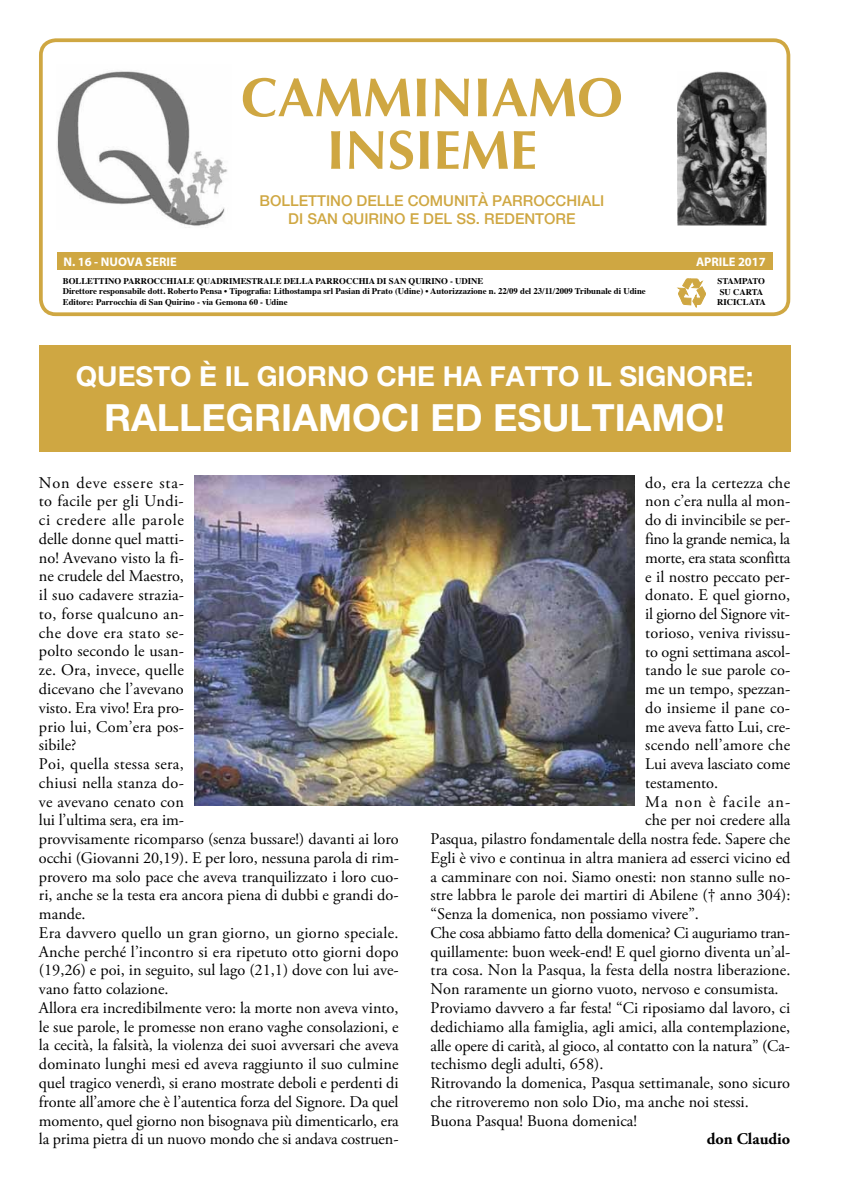
<style>
.page{position:relative;width:847px;height:1184px;background:#fff}
.page>*{position:absolute;margin:0;border:0;box-sizing:border-box;transform-origin:0 0}
.t1{font:700 55px/52.5px "Optima";color:#cfa742;text-align:center}
.t2{font:700 37.5px "Helvetica Neue LT Std";color:#fff}
.t3{font:700 27.5px "Helvetica Neue LT Std";color:#fff}
.t4{font:16.25px/18.8px "Adobe Garamond Pro";color:#000}
.t5{font:16.25px "Adobe Garamond Pro";letter-spacing:-.02em;color:#000}
.t6{font:16.25px "Adobe Garamond Pro";letter-spacing:.02em;color:#000}
.t7{font:16.25px "Adobe Garamond Pro";letter-spacing:.065em;color:#000}
.t8{font:700 16.25px "Adobe Garamond Pro";color:#000}
.t9{font:500 15px/18px "Helvetica Neue LT Std";color:#cfa742;text-align:center}
.t10{font:700 12.5px "Myriad Pro";color:#fff}
.t11{font:700 8.75px/10.5px "Times";color:#000;text-align:center}
</style>
<div class="page">
<svg style="left:677px;top:278px;width:29px;height:30px"></svg>
<img style="left:195px;top:476px;width:440px;height:330px">
<div style="left:39px;top:38px;width:751px;height:278px;border:4px solid #cfa742;border-radius:15px"></div>
<img style="left:57px;top:71px;width:171px;height:157px">
<img style="left:678px;top:71px;width:88px;height:154px">
<div style="left:57px;top:252px;width:715px;height:17px;background:#cfa742"></div>
<div style="left:39px;top:345px;width:751px;height:106px;background:#cfa742"></div>
<h1 class="t1" style="left:241px;top:72px;width:383px">CAMMINIAMO<br>INSIEME</h1>
<p class="t9" style="left:260px;top:192px;width:346px">BOLLETTINO DELLE COMUNITÀ PARROCCHIALI<br>DI SAN QUIRINO E DEL SS. REDENTORE</p>
<p class="t10" style="left:63px;top:255px;width:115px">N. 16 - NUOVA SERIE</p>
<p class="t10" style="left:696px;top:254px;width:71px">APRILE 2017</p>
<p class="t11" style="left:63px;top:274px;width:584px;text-align:left">BOLLETTINO PARROCCHIALE QUADRIMESTRALE DELLA PARROCCHIA DI SAN QUIRINO - UDINE<br>Direttore responsabile dott. Roberto Pensa • Tipografia: Lithostampa srl Pasian di Prato (Udine) • Autorizzazione n. 22/09 del 23/11/2009 Tribunale di Udine<br>Editore: Parrocchia di San Quirino - via Gemona 60 - Udine</p>
<p class="t11" style="left:717px;top:275px;width:50px">STAMPATO<br>SU CARTA<br>RICICLATA</p>
<h3 class="t3" style="left:76px;top:359px;width:679px">QUESTO È IL GIORNO CHE HA FATTO IL SIGNORE:</h3>
<h2 class="t2" style="left:104px;top:394px;width:622px">RALLEGRIAMOCI ED ESULTIAMO!</h2>
<p class="t4" style="left:39px;top:473px;width:361px">Non deve essere sta-<br>to facile per gli Undi-<br>ci credere alle parole<br>delle donne quel matti-<br>no! Avevano visto la fi-<br>ne crudele del Maestro,<br>il suo cadavere strazia-<br>to, forse qualcuno an-<br>che dove era stato se-<br>polto secondo le usan-<br>ze. Ora, invece, quelle<br>dicevano che l’avevano<br>visto. Era vivo! Era pro-<br>prio lui, Com’era pos-<br>sibile?<br>Poi, quella stessa sera,<br>chiusi nella stanza do-<br>ve avevano cenato con<br>lui l’ultima sera, era im-<br>provvisamente ricomparso (senza bussare!) davanti ai loro occhi (Giovanni 20,19). E per loro, nessuna parola di rim&shy;provero ma solo pace che aveva tranquilizzato i loro cuo&shy;ri, anche se la testa era ancora piena di dubbi e grandi do&shy;mande.<br>Era davvero quello un gran giorno, un giorno speciale.<br>Anche perché l’incontro si era ripetuto otto giorni dopo (19,26) e poi, in seguito, sul lago (21,1) dove con lui ave&shy;vano fatto colazione.<br>Allora era incredibilmente vero: la morte non aveva vinto, le sue parole, le promesse non erano vaghe consolazioni, e la cecità, la falsità, la violenza dei suoi avversari che aveva dominato lunghi mesi ed aveva raggiunto il suo culmine quel tragico venerdì, si erano mostrate deboli e perdenti di fronte all’amore che è l’autentica forza del Signore. Da quel momento, quel giorno non bisognava più dimenticarlo, era la prima pietra di un nuovo mondo che si andava costruen-</p>
<p class="t6" style="left:645px;top:473px;width:146px">do, era la certezza che</p>
<p class="t4" style="left:645px;top:492px;width:146px">non c’era nulla al mon-</p>
<p class="t4" style="left:645px;top:511px;width:146px">do di invincibile se per-</p>
<p class="t5" style="left:645px;top:529px;width:146px">fino la grande nemica, la</p>
<p class="t5" style="left:645px;top:548px;width:146px">morte, era stata sconfitta</p>
<p class="t4" style="left:645px;top:567px;width:146px">e il nostro peccato per-</p>
<p class="t4" style="left:645px;top:586px;width:146px">donato. E quel giorno,</p>
<p class="t5" style="left:645px;top:604px;width:146px">il giorno del Signore vit-</p>
<p class="t4" style="left:645px;top:624px;width:146px">torioso, veniva rivissu-</p>
<p class="t4" style="left:645px;top:642px;width:147px">to ogni settimana ascol-</p>
<p class="t4" style="left:645px;top:661px;width:146px">tando le sue parole co-</p>
<p class="t4" style="left:645px;top:680px;width:146px">me un tempo, spezzan-</p>
<p class="t4" style="left:645px;top:699px;width:146px">do insieme il pane co-</p>
<p class="t4" style="left:645px;top:717px;width:146px">me aveva fatto Lui, cre-</p>
<p class="t6" style="left:645px;top:735px;width:146px">scendo nell’amore che</p>
<p class="t4" style="left:645px;top:755px;width:146px">Lui aveva lasciato come</p>
<p class="t4" style="left:645px;top:774px;width:74px">testamento.</p>
<p class="t7" style="left:645px;top:791px;width:146px">Ma non è facile an-</p>
<p class="t4" style="left:645px;top:811px;width:146px">che per noi credere alla</p>
<p class="t4" style="left:431px;top:830px;width:361px">Pasqua, pilastro fondamentale della nostra fede. Sapere che</p>
<p class="t4" style="left:431px;top:849px;width:361px">Egli è vivo e continua in altra maniera ad esserci vicino ed</p>
<p class="t4" style="left:431px;top:867px;width:361px">a camminare con noi. Siamo onesti: non stanno sulle no-</p>
<p class="t4" style="left:431px;top:886px;width:361px">stre labbra le parole dei martiri di Abilene († anno 304):</p>
<p class="t4" style="left:431px;top:905px;width:270px">“Senza la domenica, non possiamo vivere”.</p>
<p class="t5" style="left:431px;top:923px;width:361px">Che cosa abbiamo fatto della domenica? Ci auguriamo tran-</p>
<p class="t4" style="left:431px;top:942px;width:361px">quillamente: buon week-end! E quel giorno diventa un’al-</p>
<p class="t4" style="left:431px;top:961px;width:361px">tra cosa. Non la Pasqua, la festa della nostra liberazione.</p>
<p class="t4" style="left:431px;top:980px;width:350px">Non raramente un giorno vuoto, nervoso e consumista.</p>
<p class="t4" style="left:431px;top:999px;width:361px">Proviamo davvero a far festa! “Ci riposiamo dal lavoro, ci</p>
<p class="t4" style="left:431px;top:1017px;width:361px">dedichiamo alla famiglia, agli amici, alla contemplazione,</p>
<p class="t4" style="left:431px;top:1036px;width:361px">alle opere di carità, al gioco, al contatto con la natura” (Ca-</p>
<p class="t4" style="left:431px;top:1055px;width:174px">techismo degli adulti, 658).</p>
<p class="t4" style="left:431px;top:1074px;width:361px">Ritrovando la domenica, Pasqua settimanale, sono sicuro</p>
<p class="t4" style="left:431px;top:1092px;width:320px">che ritroveremo non solo Dio, ma anche noi stessi.</p>
<p class="t4" style="left:431px;top:1111px;width:208px">Buona Pasqua! Buona domenica!</p>
<p class="t8" style="left:707px;top:1129px;width:85px">don Claudio</p>
</div>
